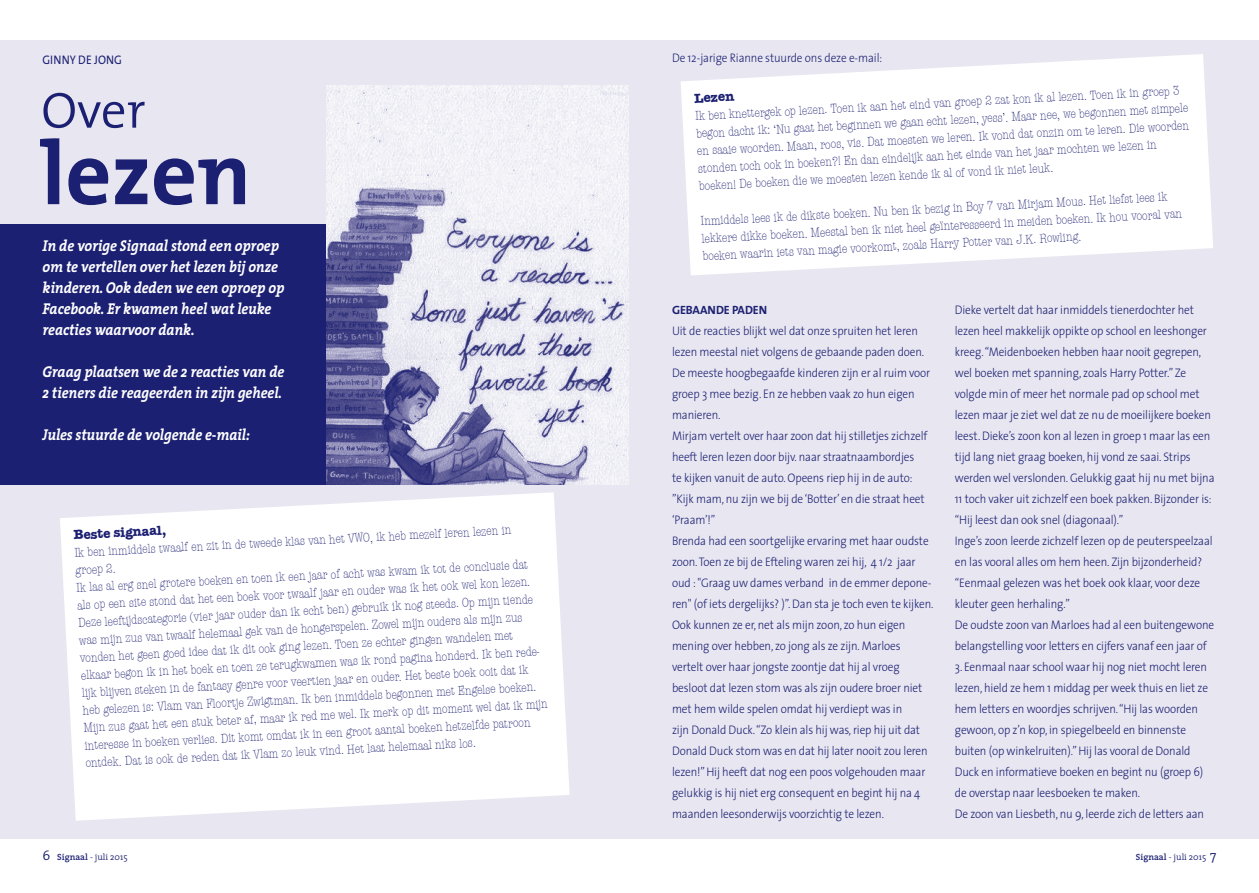
<style>
.page{position:relative;width:1259px;height:893px;background:#fff}
.page>*{position:absolute;margin:0;border:0;box-sizing:border-box;transform-origin:0 0}
.t1{font:700 90px "The Mix";letter-spacing:-.005em;color:#1c2072}
.t2{font:300 51px "The Mix";color:#1c2072}
.t3{font:italic 700 15.75px/21px "The Serif";letter-spacing:-.01em;color:#fff;scale:.9 1}
.t4{font:300 condensed 13.5px/17.5px "American Typewriter";color:#1c2072}
.t5{font:700 13.5px "American Typewriter";color:#1c2072}
.t6{font:300 12.45px/21px "The Sans";letter-spacing:-.01em;color:#1c2072;scale:.91 1}
.t7{font:12.45px "The Sans Caps";letter-spacing:.005em;color:#1c2072;scale:.91 1}
.t8{font:12px "The Sans Bold Caps";letter-spacing:-.01em;color:#1c2072}
.t9{font:300 9px "The Serif";color:#1c2072}
.s1{font-size:13.5px}
.s2{font-weight:600}
</style>
<div class="page">
<div style="left:0;top:40px;width:1259px;height:799px;background:#e8e7f1"></div>
<svg style="left:681px;top:54px;width:532px;height:221px;background:#fbfbfd"></svg>
<div style="left:0;top:224px;width:326px;height:261px;background:#1c2072"></div>
<img style="left:326px;top:85px;width:302px;height:400px">
<svg style="left:60px;top:492px;width:509px;height:329px;background:#fcfcfd"></svg>
<p class="t7" style="left:43px;top:49px;width:89px">GINNY DE JONG</p>
<h2 class="t2" style="left:41px;top:68px;width:106px">Over</h2>
<h1 class="t1" style="left:41px;top:98px;width:212px">lezen</h1>
<p class="t3" style="left:43px;top:234px;width:270px">In de vorige Signaal stond een oproep om te vertellen over het lezen bij onze kinderen. Ook deden we een oproep op Facebook. Er kwamen heel wat leuke reacties waarvoor dank.</p>
<p class="t3" style="left:43px;top:360px;width:270px">Graag plaatsen we de 2 reacties van de<br>2 tieners die reageerden in zijn geheel.</p>
<p class="t3" style="left:43px;top:423px;width:232px">Jules stuurde de volgende e-mail:</p>
<p class="t5" style="left:73px;top:523px;width:94px;rotate:-3deg">Beste signaal,</p>
<p class="t4" style="left:74px;top:544px;width:466px;rotate:-3deg">Ik ben inmiddels twaalf en zit in de tweede klas van het VWO, ik heb mezelf leren lezen in groep 2.<br>Ik las al erg snel grotere boeken en toen ik een jaar of acht was kwam ik tot de conclusie dat als op een site stond dat het een boek voor twaalf jaar en ouder was ik het ook wel kon lezen.<br>Deze leeftijdscategorie (vier jaar ouder dan ik echt ben) gebruik ik nog steeds. Op mijn tiende was mijn zus van twaalf helemaal gek van de hongerspelen. Zowel mijn ouders als mijn zus vonden het geen goed idee dat ik dit ook ging lezen. Toen ze echter gingen wandelen met elkaar begon ik in het boek en toen ze terugkwamen was ik rond pagina honderd. Ik ben rede&shy;lijk blijven steken in de fantasy genre voor veertien jaar en ouder. Het beste boek ooit dat ik heb gelezen is: Vlam van Floortje Zwigtman. Ik ben inmiddels begonnen met Engelse boeken.<br>Mijn zus gaat het een stuk beter af, maar ik red me wel. Ik merk op dit moment wel dat ik mijn interesse in boeken verlies. Dit komt omdat ik in een groot aantal boeken hetzelfde patroon ontdek. Dat is ook de reden dat ik Vlam zo leuk vind. Het laat helemaal niks los.</p>
<p class="t6" style="left:672px;top:47px;width:232px">De 12-jarige Rianne stuurde ons deze e-mail:</p>
<p class="t5" style="left:693px;top:86px;width:42px;rotate:-3deg">Lezen</p>
<p class="t4" style="left:694px;top:107px;width:494px;rotate:-3deg">Ik ben knettergek op lezen. Toen ik aan het eind van groep 2 zat kon ik al lezen. Toen ik in groep 3 begon dacht ik: ‘Nu gaat het beginnen we gaan echt lezen, yess’. Maar nee, we begonnen met simpele en saaie woorden. Maan, roos, vis. Dat moesten we leren. Ik vond dat onzin om te leren. Die woorden stonden toch ook in boeken?! En dan eindelijk aan het einde van het jaar mochten we lezen in boeken! De boeken die we moesten lezen kende ik al of vond ik niet leuk.</p>
<p class="t4" style="left:700px;top:212px;width:482px;rotate:-3deg">Inmiddels lees ik de dikste boeken. Nu ben ik bezig in Boy 7 van Mirjam Mous. Het liefst lees ik lekkere dikke boeken. Meestal ben ik niet heel geïnteresseerd in meiden boeken. Ik hou vooral van boeken waarin iets van magie voorkomt, zoals Harry Potter van J.K. Rowling.</p>
<p class="t8" style="left:672px;top:300px;width:97px">GEBAANDE PADEN</p>
<p class="t6" style="left:672px;top:320px;width:289px">Uit de reacties blijkt wel dat onze spruiten het leren lezen meestal niet volgens de gebaande paden doen.<br>De meeste hoogbegaafde kinderen zijn er al ruim voor groep 3 mee bezig. En ze hebben vaak zo hun eigen manieren.<br>Mirjam vertelt over haar zoon dat hij stilletjes zichzelf heeft leren lezen door bijv. naar straatnaambordjes<br>te kijken vanuit de auto. Opeens riep hij in de auto: ”Kijk mam, nu zijn we bij de ‘Botter’ en die straat heet ‘Praam’!”<br>Brenda had een soortgelijke ervaring met haar oudste zoon. Toen ze bij de Efteling waren zei hij, 4 1/2 jaar oud : "Graag uw dames verband in de emmer depone&shy;ren" (of iets dergelijks? )”. Dan sta je toch even te kijken.<br>Ook kunnen ze er, net als mijn zoon, zo hun eigen mening over hebben, zo jong als ze zijn. Marloes vertelt over haar jongste zoontje dat hij al vroeg besloot dat lezen stom was als zijn oudere broer niet met hem wilde spelen omdat hij verdiept was in<br>zijn Donald Duck. “Zo klein als hij was, riep hij uit dat Donald Duck stom was en dat hij later nooit zou leren lezen!” Hij heeft dat nog een poos volgehouden maar gelukkig is hij niet erg consequent en begint hij na 4 maanden leesonderwijs voorzichtig te lezen.</p>
<p class="t6" style="left:955px;top:299px;width:287px">Dieke vertelt dat haar inmiddels tienerdochter het lezen heel makkelijk oppikte op school en leeshonger kreeg. “Meidenboeken hebben haar nooit gegrepen, wel boeken met spanning, zoals Harry Potter.” Ze volgde min of meer het normale pad op school met lezen maar je ziet wel dat ze nu de moeilijkere boeken leest. Dieke’s zoon kon al lezen in groep 1 maar las een tijd lang niet graag boeken, hij vond ze saai. Strips werden wel verslonden. Gelukkig gaat hij nu met bijna 11 toch vaker uit zichzelf een boek pakken. Bijzonder is: “Hij leest dan ook snel (diagonaal).”<br>Inge’s zoon leerde zichzelf lezen op de peuterspeelzaal en las vooral alles om hem heen. Zijn bijzonderheid? “Eenmaal gelezen was het boek ook klaar, voor deze kleuter geen herhaling.”<br>De oudste zoon van Marloes had al een buitengewone belangstelling voor letters en cijfers vanaf een jaar of</p>
<p class="t6" style="left:955px;top:656px;width:280px">3. Eenmaal naar school waar hij nog niet mocht leren lezen, hield ze hem 1 middag per week thuis en liet ze hem letters en woordjes schrijven. “Hij las woorden gewoon, op z’n kop, in spiegelbeeld en binnenste buiten (op winkelruiten).” Hij las vooral de Donald Duck en informatieve boeken en begint nu (groep 6) de overstap naar leesboeken te maken.<br>De zoon van Liesbeth, nu 9, leerde zich de letters aan</p>
<p class="t9" style="left:43px;top:849px;width:87px"><span class="s1">6</span> <span class="s2">Signaal</span> - juli 2015</p>
<p class="t9" style="left:1136px;top:849px;width:82px"><span class="s2">Signaal</span> - juli 2015 <span class="s1">7</span></p>
</div>
